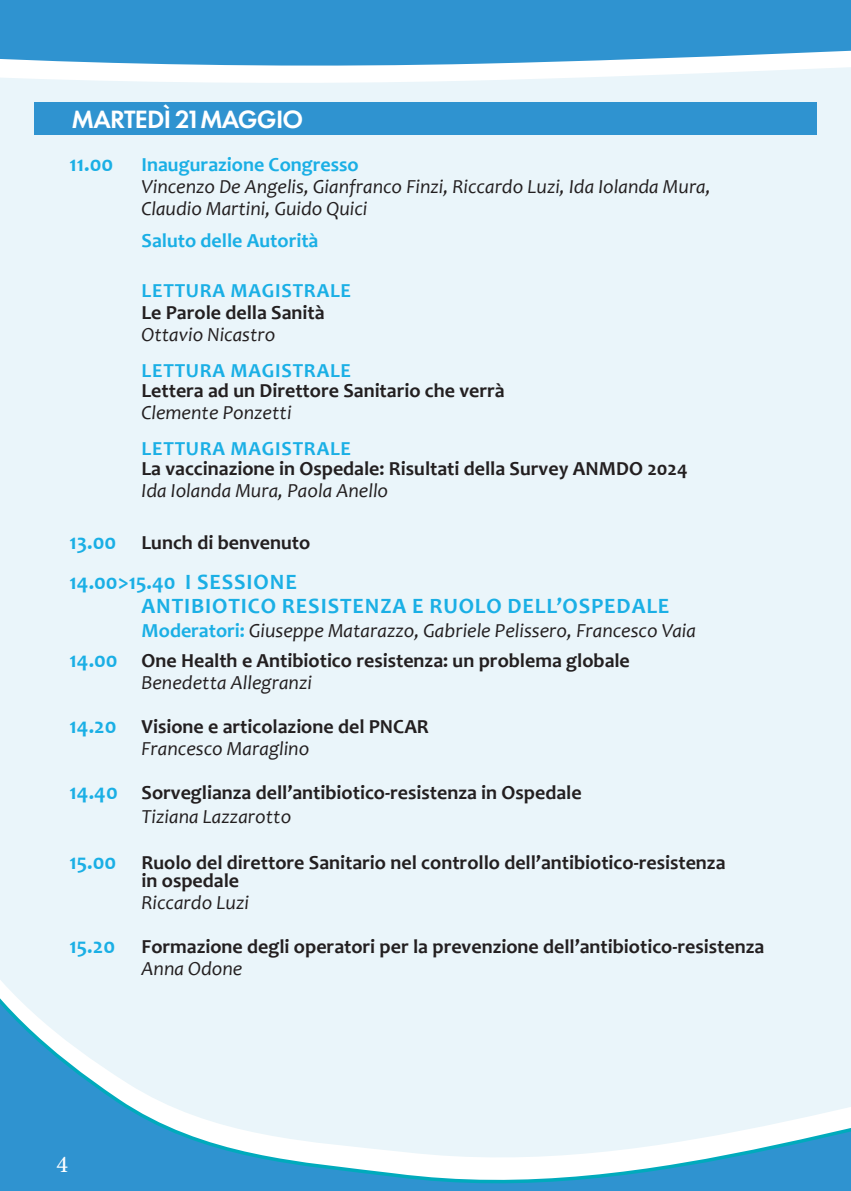
<style>
.page{position:relative;width:851px;height:1191px;background:#fff}
.page>*{position:absolute;margin:0;border:0;box-sizing:border-box;transform-origin:0 0}
.t1{font:600 26px "Futura PT";letter-spacing:-.03em;color:#fff}
.t2{font:500 24px "Minion Pro";color:#fff}
.t3{font:700 22px/24px "Candara";letter-spacing:.04em;color:#1aafe5}
.t4{font:700 20px/22px "Candara";color:#231f20}
.t5{font:italic 20px/22px "Candara";color:#231f20}
.t6{font:700 20px "Candara";letter-spacing:.04em;color:#1aafe5}
.t7{font:700 20px "Candara";color:#1aafe5}
.s1{font-size:22px;color:#1aafe5}
.s2{font-weight:700;font-style:normal;color:#1aafe5}
.s3{font-weight:700;font-style:normal;font-size:22px;color:#1aafe5}
.s4{font-weight:700;font-style:normal}
.s5{font-weight:400;font-style:italic}
</style>
<div class="page">
<div style="left:0;top:0;width:850px;height:1191px;background:#eaf5fa"></div>
<svg style="left:0;top:980px;width:850px;height:211px"></svg>
<div style="left:0;top:1135px;width:98px;height:56px;background:#2f93d0"></div>
<svg style="left:0;top:0;width:850px;height:135px;fill:#2f93d0"></svg>
<div style="left:34px;top:102px;width:782px;height:33px;background:#2f93d0"></div>
<h1 class="t1" style="left:71px;top:103px;width:233px">MARTEDÌ 21MAGGIO</h1>
<p class="t3" style="left:69px;top:151px;width:45px">11.00</p>
<p class="t7" style="left:141px;top:152px;width:219px">Inaugurazione Congresso</p>
<p class="t5" style="left:141px;top:175px;width:570px">Vincenzo De Angelis, Gianfranco Finzi, Riccardo Luzi, Ida Iolanda Mura,<br>Claudio Martini, Guido Quici</p>
<p class="t7" style="left:141px;top:228px;width:178px">Saluto delle Autorità</p>
<p class="t6" style="left:141px;top:278px;width:211px">LETTURA MAGISTRALE</p>
<p class="t4" style="left:141px;top:301px;width:184px">Le Parole della Sanità</p>
<p class="t5" style="left:141px;top:323px;width:135px">Ottavio Nicastro</p>
<p class="t6" style="left:141px;top:358px;width:211px">LETTURA MAGISTRALE</p>
<p class="t4" style="left:141px;top:379px;width:364px">Lettera ad un Direttore Sanitario che verrà</p>
<p class="t5" style="left:141px;top:401px;width:151px">Clemente Ponzetti</p>
<p class="t6" style="left:141px;top:436px;width:211px">LETTURA MAGISTRALE</p>
<p class="t4" style="left:141px;top:457px;width:548px">La vaccinazione in Ospedale: Risultati della Survey ANMDO 2024</p>
<p class="t5" style="left:141px;top:479px;width:248px">Ida Iolanda Mura, Paola Anello</p>
<p class="t4" style="left:69px;top:531px;width:242px"><span class="s1">13.00</span> Lunch di benvenuto</p>
<p class="t3" style="left:141px;top:569px;width:529px;text-indent:-72px">14.00&gt;15.40 I SESSIONE<br>ANTIBIOTICO RESISTENZA E RUOLO DELL’OSPEDALE</p>
<p class="t5" style="left:69px;top:615px;width:628px;line-height:30px;text-indent:72px"><span class="s2">Moderatori:</span> Giuseppe Matarazzo, Gabriele Pelissero, Francesco Vaia<br><span class="s3">14.00</span> <span class="s4">One Health e Antibiotico resistenza: un problema globale</span></p>
<p class="t5" style="left:141px;top:671px;width:172px">Benedetta Allegranzi</p>
<p class="t4" style="left:141px;top:715px;width:289px;text-indent:-72px"><span class="s1">14.20</span> Visione e articolazione del PNCAR<br><span class="s5">Francesco Maraglino</span></p>
<p class="t4" style="left:141px;top:780px;width:441px;line-height:24px;text-indent:-72px"><span class="s1">14.40</span> Sorveglianza dell’antibiotico-resistenza in Ospedale<br><span class="s5">Tiziana Lazzarotto</span></p>
<p class="t4" style="left:141px;top:853px;width:585px;line-height:18px;text-indent:-72px"><span class="s1">15.00</span> Ruolo del direttore Sanitario nel controllo dell’antibiotico-resistenza in ospedale</p>
<p class="t4" style="left:69px;top:880px;width:696px;line-height:44px;text-indent:72px"><span class="s5">Riccardo Luzi<br></span><span class="s1">15.20</span> Formazione degli operatori per la prevenzione dell’antibiotico-resistenza</p>
<p class="t5" style="left:141px;top:957px;width:102px">Anna Odone</p>
<p class="t2" style="left:57px;top:1148px;width:13px">4</p>
</div>
